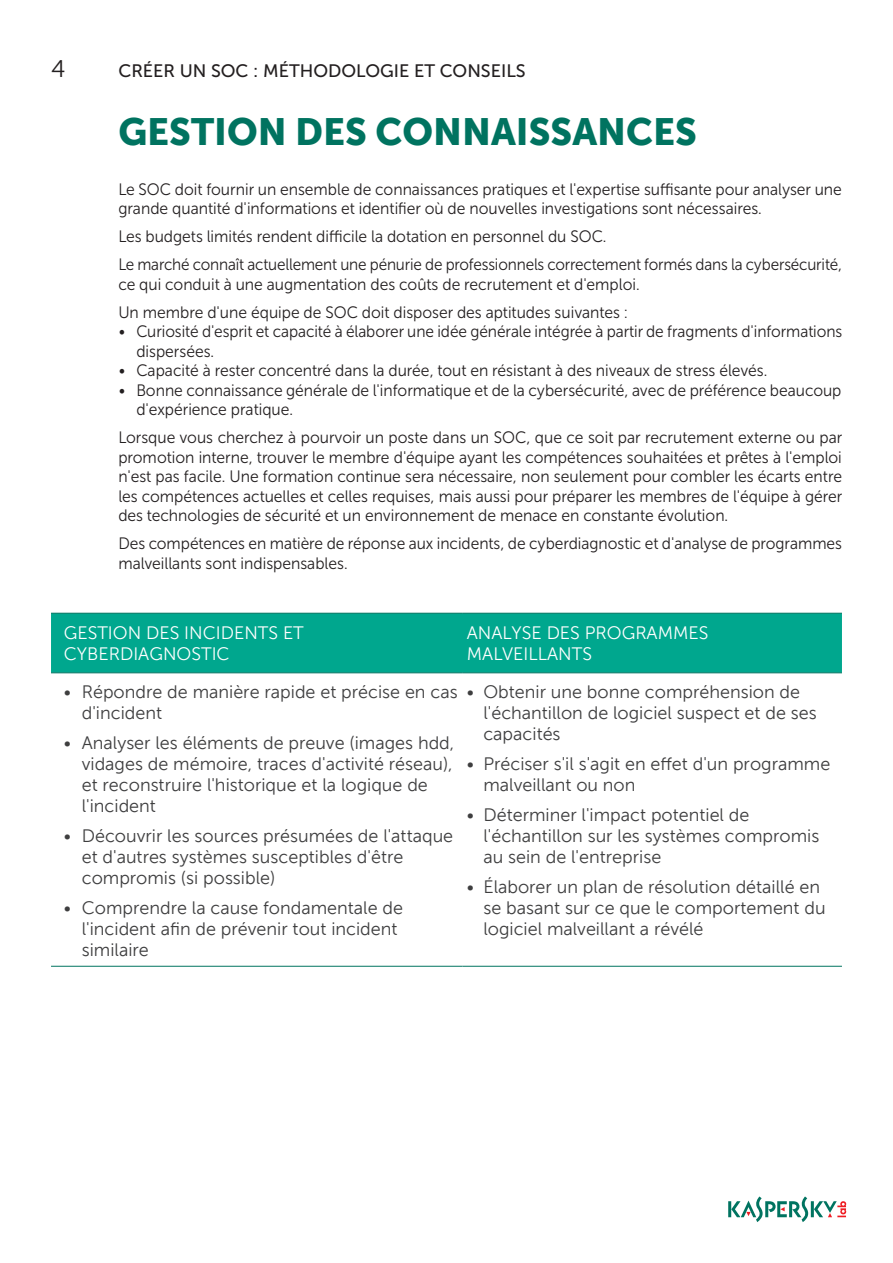
<style>
.page{position:relative;width:893px;height:1263px;background:#fff}
.page>*{position:absolute;margin:0;border:0;box-sizing:border-box;transform-origin:0 0}
.t1{font:37.5px "Museo Sans 900";color:#007360}
.t2{font:24px "Museo Sans 300";color:#231f20}
.t3{font:18px/21px "Museo Sans 300";color:#3e3e3f}
.t4{font:18px/21px "Museo Sans 300";color:#fff}
.t5{font:18px "Museo Sans 500";color:#231f20}
.t6{font:16.5px/19.5px "Museo Sans Cyrl 300";color:#231f20;scale:.95 1}
.t7{font:16.5px/19.5px "Museo Sans Cyrl 300";color:#231f20;scale:.94 1}
</style>
<div class="page">
<svg style="left:728px;top:1196px;width:118px;height:26px"></svg>
<div style="left:51px;top:614px;width:791px;height:58px;background:#00a78e"></div>
<svg style="left:51px;top:673px;width:791px;height:293px"></svg>
<hr style="left:51px;top:613px;width:412px;height:1px;background:#007360">
<hr style="left:463px;top:613px;width:379px;height:1px;background:#007360">
<hr style="left:51px;top:672px;width:412px;height:1px;background:#007360">
<hr style="left:463px;top:672px;width:379px;height:1px;background:#007360">
<hr style="left:51px;top:966px;width:412px;height:1px;background:#007360">
<hr style="left:463px;top:966px;width:379px;height:1px;background:#007360">
<h2 class="t2" style="left:51px;top:55px;width:16px">4</h2>
<p class="t5" style="left:118px;top:60px;width:409px">CRÉER UN SOC : MÉTHODOLOGIE ET CONSEILS</p>
<h1 class="t1" style="left:118px;top:110px;width:580px">GESTION DES CONNAISSANCES</h1>
<p class="t6" style="left:118px;top:179px;width:763px">Le SOC doit fournir un ensemble de connaissances pratiques et l'expertise suffisante pour analyser une grande quantité d'informations et identifier où de nouvelles investigations sont nécessaires.</p>
<p class="t6" style="left:118px;top:223px;width:763px;line-height:28px">Les budgets limités rendent difficile la dotation en personnel du SOC.<br>Le marché connaît actuellement une pénurie de professionnels correctement formés dans la cybersécurité,</p>
<p class="t6" style="left:118px;top:270px;width:550px;line-height:28px">ce qui conduit à une augmentation des coûts de recrutement et d'emploi.<br>Un membre d'une équipe de SOC doit disposer des aptitudes suivantes :</p>
<p class="t7" style="left:136px;top:322px;width:753px;text-indent:-18px">• Curiosité d'esprit et capacité à élaborer une idée générale intégrée à partir de fragments d'informations dispersées.</p>
<p class="t6" style="left:118px;top:361px;width:685px">• Capacité à rester concentré dans la durée, tout en résistant à des niveaux de stress élevés.</p>
<p class="t6" style="left:136px;top:380px;width:744px;text-indent:-18px">• Bonne connaissance générale de l'informatique et de la cybersécurité, avec de préférence beaucoup d'expérience pratique.</p>
<p class="t6" style="left:118px;top:428px;width:764px;text-align:justify">Lorsque vous cherchez à pourvoir un poste dans un SOC, que ce soit par recrutement externe ou par promotion interne, trouver le membre d'équipe ayant les compétences souhaitées et prêtes à l'emploi n'est pas facile. Une formation continue sera nécessaire, non seulement pour combler les écarts entre les compétences actuelles et celles requises, mais aussi pour préparer les membres de l'équipe à gérer des technologies de sécurité et un environnement de menace en constante évolution.</p>
<p class="t6" style="left:118px;top:534px;width:763px">Des compétences en matière de réponse aux incidents, de cyberdiagnostic et d'analyse de programmes malveillants sont indispensables.</p>
<p class="t4" style="left:64px;top:622px;width:242px">GESTION DES INCIDENTS ET<br>CYBERDIAGNOSTIC</p>
<p class="t4" style="left:467px;top:622px;width:243px">ANALYSE DES PROGRAMMES<br>MALVEILLANTS</p>
<p class="t3" style="left:82px;top:681px;width:377px;text-indent:-18px">• Répondre de manière rapide et précise en cas d'incident</p>
<p class="t3" style="left:82px;top:732px;width:374px;text-indent:-18px">• Analyser les éléments de preuve (images hdd, vidages de mémoire, traces d'activité réseau), et reconstruire l'historique et la logique de l'incident</p>
<p class="t3" style="left:82px;top:825px;width:373px;text-indent:-18px">• Découvrir les sources présumées de l'attaque et d'autres systèmes susceptibles d'être compromis (si possible)</p>
<p class="t3" style="left:82px;top:897px;width:323px;text-indent:-18px">• Comprendre la cause fondamentale de l'incident afin de prévenir tout incident similaire</p>
<p class="t3" style="left:483px;top:681px;width:335px;text-indent:-17px">• Obtenir une bonne compréhension de l'échantillon de logiciel suspect et de ses capacités</p>
<p class="t3" style="left:483px;top:753px;width:348px;text-indent:-17px">• Préciser s'il s'agit en effet d'un programme malveillant ou non</p>
<p class="t3" style="left:483px;top:804px;width:337px;text-indent:-17px">• Déterminer l'impact potentiel de l'échantillon sur les systèmes compromis au sein de l'entreprise</p>
<p class="t3" style="left:483px;top:876px;width:344px;text-indent:-17px">• Élaborer un plan de résolution détaillé en se basant sur ce que le comportement du logiciel malveillant a révélé</p>
</div>
